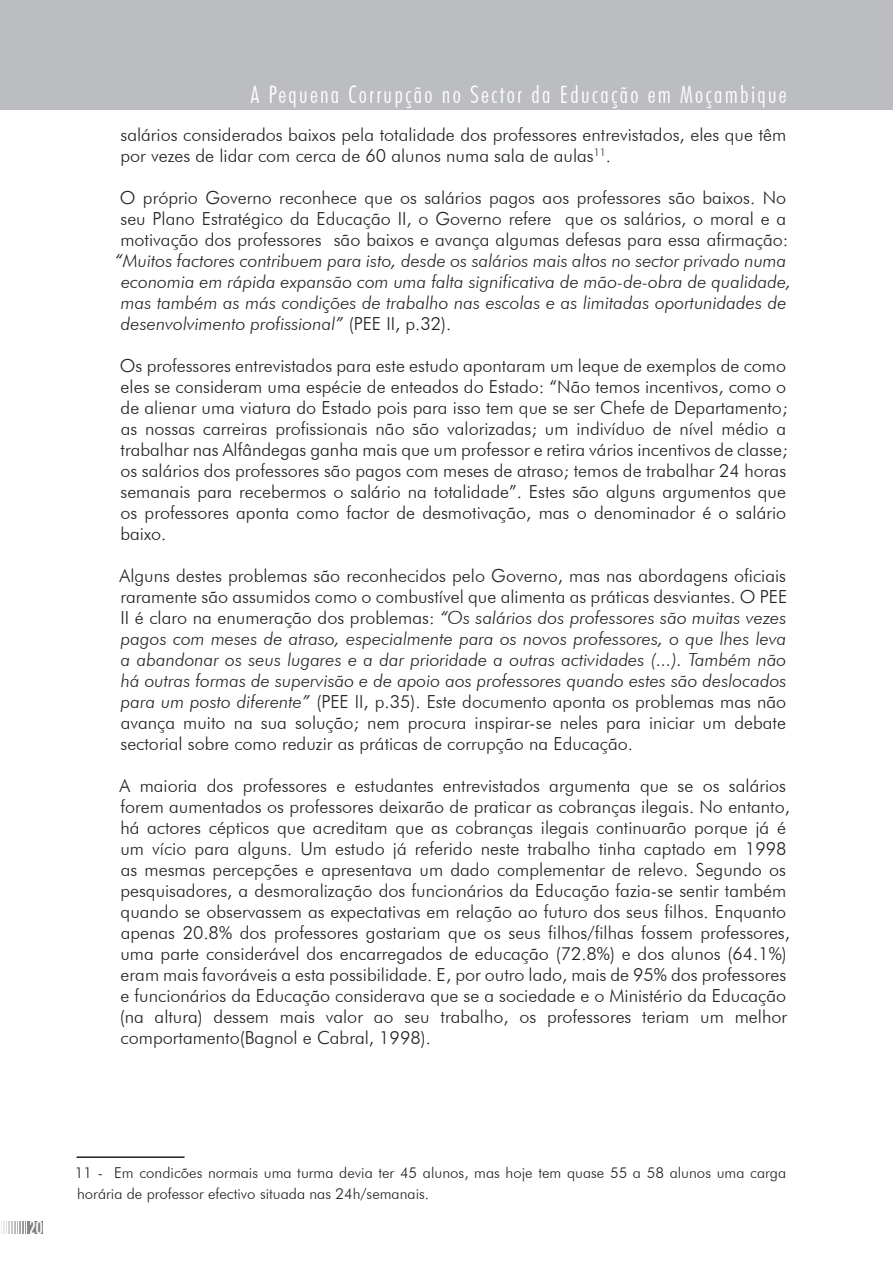
<style>
.page{position:relative;width:893px;height:1263px;background:#fff}
.page>*{position:absolute;margin:0;border:0;box-sizing:border-box;transform-origin:0 0}
.t1{font:300 condensed 24px "Futura BT";letter-spacing:.095em;color:#fff}
.Texto_do_Subtitulo_M{font:300 18px/21px "Futura BT";color:#231f20;text-align:justify}
.Texto_do_Subtitulo_M-2{font:italic 300 18px "Futura BT";color:#231f20}
.Footnote_Text_MM{font:300 18px/21px "Futura BT";color:#231f20}
.t2{font:500 condensed 18px "Futura BT";color:#fff}
.Footnote_Text_MM-2{font:300 15px/21px "Futura BT";color:#231f20}
.s1{font-style:normal}
.s2{font-style:italic}
</style>
<div class="page">
<div style="left:0;top:0;width:893px;height:109px;background:#bcbdc0"></div>
<div style="left:29px;top:1221px;width:14px;height:12px;background:#808285"></div>
<div style="left:0;top:1221px;width:29px;height:12px;background:#f8f9f9"></div>
<svg style="left:3px;top:1221px;width:25px;height:13px"></svg>
<hr style="left:77px;top:1156px;width:108px;height:2px;background:#231f20">
<h1 class="t1" style="left:250px;top:80px;width:538px">A Pequena Corrupção no Sector da Educação em Moçambique</h1>
<p class="Footnote_Text_MM" style="left:120px;top:124px;width:667px">salários considerados baixos pela totalidade dos professores entrevistados, eles que têm por vezes de lidar com cerca de 60 alunos numa sala de aulas<sup>11</sup>.</p>
<p class="Texto_do_Subtitulo_M" style="left:120px;top:187px;width:668px">O próprio Governo reconhece que os salários pagos aos professores são baixos. No</p>
<p class="Texto_do_Subtitulo_M" style="left:120px;top:208px;width:667px">seu Plano Estratégico da Educação II, o Governo refere que os salários, o moral e a</p>
<p class="Texto_do_Subtitulo_M" style="left:120px;top:229px;width:669px">motivação dos professores são baixos e avança algumas defesas para essa afirmação:</p>
<p class="Texto_do_Subtitulo_M-2" style="left:115px;top:250px;width:673px">“Muitos factores contribuem para isto, desde os salários mais altos no sector privado numa</p>
<p class="Texto_do_Subtitulo_M-2" style="left:121px;top:271px;width:672px">economia em rápida expansão com uma falta significativa de mão‑de‑obra de qualidade,</p>
<p class="Texto_do_Subtitulo_M-2" style="left:121px;top:292px;width:667px">mas também as más condições de trabalho nas escolas e as limitadas oportunidades de</p>
<p class="Texto_do_Subtitulo_M-2" style="left:121px;top:313px;width:332px">desenvolvimento profissional” <span class="s1">(PEE II, p.32).</span></p>
<p class="Texto_do_Subtitulo_M" style="left:120px;top:355px;width:669px">Os professores entrevistados para este estudo apontaram um leque de exemplos de como eles se consideram uma espécie de enteados do Estado: “Não temos incentivos, como o de alienar uma viatura do Estado pois para isso tem que se ser Chefe de Departamento; as nossas carreiras profissionais não são valorizadas; um indivíduo de nível médio a trabalhar nas Alfândegas ganha mais que um professor e retira vários incentivos de classe; os salários dos professores são pagos com meses de atraso; temos de trabalhar 24 horas semanais para recebermos o salário na totalidade”. Estes são alguns argumentos que os professores aponta como factor de desmotivação, mas o denominador é o salário baixo.</p>
<p class="Texto_do_Subtitulo_M" style="left:120px;top:565px;width:669px">Alguns destes problemas são reconhecidos pelo Governo, mas nas abordagens oficiais raramente são assumidos como o combustível que alimenta as práticas desviantes. O PEE II é claro na enumeração dos problemas: <span class="s2">“Os salários dos professores são muitas vezes pagos com meses de atraso, especialmente para os novos professores, o que lhes leva a abandonar os seus lugares e a dar prioridade a outras actividades (...). Também não há outras formas de supervisão e de apoio aos professores quando estes são deslocados para um posto diferente”</span> (PEE II, p.35). Este documento aponta os problemas mas não avança muito na sua solução; nem procura inspirar-se neles para iniciar um debate sectorial sobre como reduzir as práticas de corrupção na Educação.</p>
<p class="Texto_do_Subtitulo_M" style="left:120px;top:775px;width:672px;text-align:left">A maioria dos professores e estudantes entrevistados argumenta que se os salários forem aumentados os professores deixarão de praticar as cobranças ilegais. No entanto, há actores cépticos que acreditam que as cobranças ilegais continuarão porque já é um vício para alguns. Um estudo já referido neste trabalho tinha captado em 1998 as mesmas percepções e apresentava um dado complementar de relevo. Segundo os pesquisadores, a desmoralização dos funcionários da Educação fazia-se sentir também quando se observassem as expectativas em relação ao futuro dos seus filhos. Enquanto apenas 20.8% dos professores gostariam que os seus filhos/filhas fossem professores, uma parte considerável dos encarregados de educação (72.8%) e dos alunos (64.1%) eram mais favoráveis a esta possibilidade. E, por outro lado, mais de 95% dos professores e funcionários da Educação considerava que se a sociedade e o Ministério da Educação (na altura) dessem mais valor ao seu trabalho, os professores teriam um melhor comportamento(Bagnol e Cabral, 1998).</p>
<p class="t2" style="left:29px;top:1217px;width:15px">20</p>
<p class="Footnote_Text_MM-2" style="left:75px;top:1162px;width:713px">11 - Em condicões normais uma turma devia ter 45 alunos, mas hoje tem quase 55 a 58 alunos uma carga horária de professor efectivo situada nas 24h/semanais.</p>
</div>
